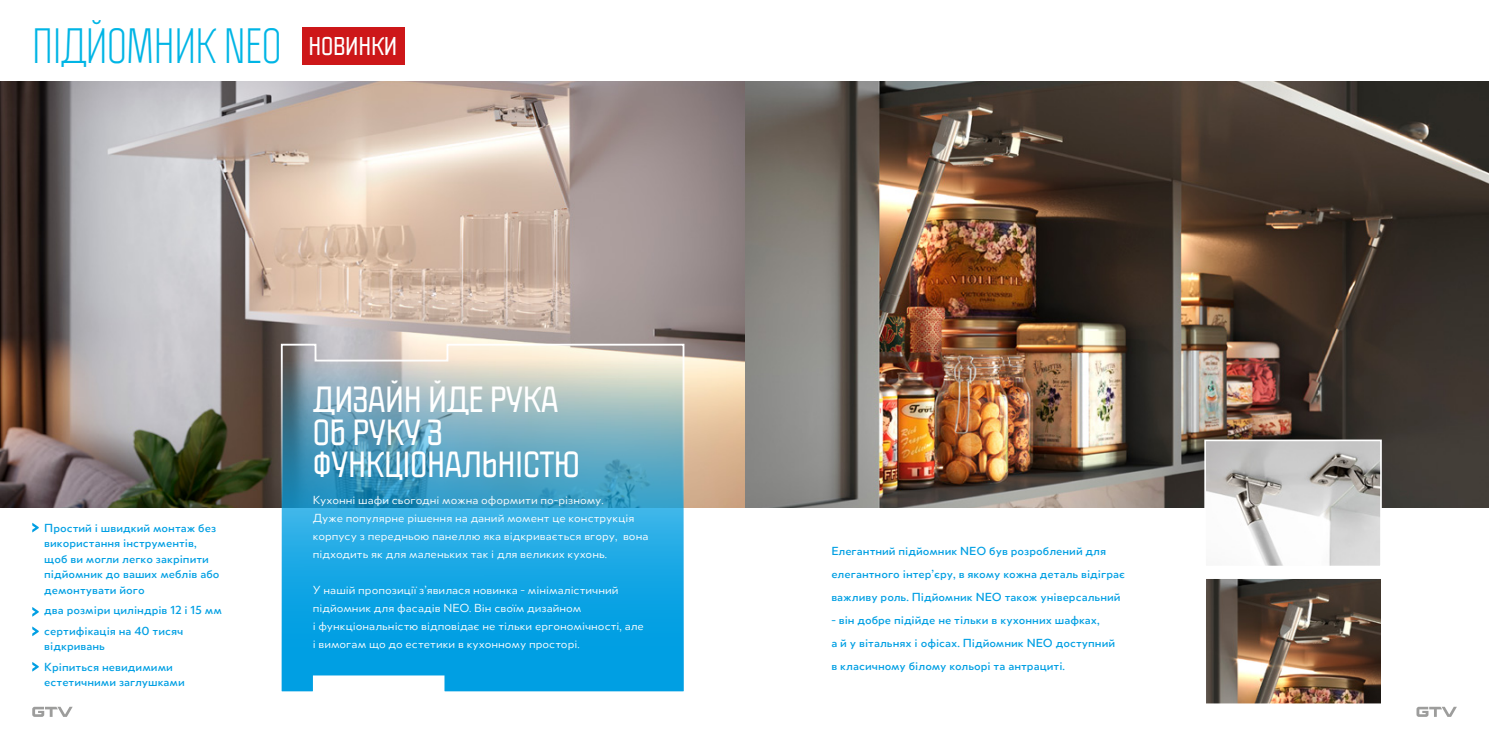
<style>
.page{position:relative;width:1489px;height:745px;background:#fff}
.page>*{position:absolute;margin:0;border:0;box-sizing:border-box;transform-origin:0 0}
.t1{font:condensed 43.38px "Politica";letter-spacing:-.01em;color:#00b5e5}
.t2{font:700 31.75px/32.6px "Politica";letter-spacing:-.01em;color:#fff}
.t3{font:500 12.5px/15.5px "Merel";color:#009fe3}
.t4{font:12.5px/18px "Merel";color:#fff}
</style>
<div class="page">
<img style="left:0;top:81px;width:1488px;height:426px">
<svg style="left:32px;top:706px;width:41px;height:10px"></svg>
<svg style="left:1416px;top:706px;width:40px;height:10px"></svg>
<svg style="left:1481px;top:160px;width:6px;height:6px"></svg>
<svg style="left:1474px;top:145px;width:6px;height:6px"></svg>
<svg style="left:1469px;top:129px;width:6px;height:6px"></svg>
<svg style="left:1465px;top:113px;width:6px;height:7px"></svg>
<svg style="left:1462px;top:97px;width:6px;height:6px"></svg>
<svg style="left:1461px;top:81px;width:6px;height:6px"></svg>
<svg style="left:1486px;top:129px;width:2px;height:6px"></svg>
<svg style="left:1482px;top:113px;width:6px;height:6px"></svg>
<svg style="left:1479px;top:97px;width:6px;height:6px"></svg>
<svg style="left:1478px;top:81px;width:6px;height:6px"></svg>
<svg style="left:280px;top:342px;width:405px;height:350px;background:#4cacd3"></svg>
<svg style="left:32px;top:522px;width:7px;height:10px"></svg>
<svg style="left:32px;top:607px;width:7px;height:9px"></svg>
<svg style="left:32px;top:626px;width:7px;height:9px"></svg>
<svg style="left:32px;top:662px;width:7px;height:9px"></svg>
<div style="left:302px;top:27px;width:102px;height:37px;background:#cd1719"></div>
<img style="left:1207px;top:442px;width:171px;height:122px">
<div style="left:1204px;top:439px;width:177px;height:128px;border:2px solid #fff"></div>
<img style="left:1207px;top:580px;width:172px;height:121px">
<div style="left:1204px;top:577px;width:178px;height:127px;border:2px solid #fff"></div>
<h1 class="t1" style="left:32px;top:14px;width:366px">Підйомник NEO <sup>НОВИНКИ</sup></h1>
<p class="t3" style="left:44px;top:518px;width:177px">Простий і швидкий монтаж без використання інструментів, щоб ви могли легко закріпити підйомник до ваших меблів або демонтувати його</p>
<p class="t3" style="left:44px;top:598px;width:179px;line-height:20.5px">два розміри циліндрів 12 і 15 мм сертифікація на 40 тисяч</p>
<p class="t3" style="left:44px;top:634px;width:130px;line-height:20.5px">відкривань<br>Кріпиться невидимими</p>
<p class="t3" style="left:44px;top:673px;width:142px">естетичними заглушками</p>
<h2 class="t2" style="left:313px;top:381px;width:269px">Дизайн йде рука об руку з функціональністю</h2>
<p class="t4" style="left:313px;top:490px;width:337px">Кухонні шафи сьогодні можна оформити по-різному.<br>Дуже популярне рішення на даний момент це конструкція корпусу з передньою панеллю яка відкривається вгору, вона підходить як для маленьких так і для великих кухонь.</p>
<p class="t4" style="left:313px;top:580px;width:333px">У нашій пропозиції з’явилася новинка - мінімалістичний підйомник для фасадів NEO. Він своїм дизайном<br>і функціональністю відповідає не тільки ергономічності, але і вимогам що до естетики в кухонному просторі.</p>
<p class="t3" style="left:831px;top:538px;width:295px;line-height:23px">Елегантний підйомник NEO був розроблений для елегантного інтер’єру, в якому кожна деталь відіграє важливу роль. Підйомник NEO також універсальний</p>
<p class="t3" style="left:831px;top:607px;width:285px;line-height:23px">- він добре підійде не тільки в кухонних шафках,<br>а й у вітальнях і офісах. Підйомник NEO доступний в класичному білому кольорі та антрациті.</p>
</div>
